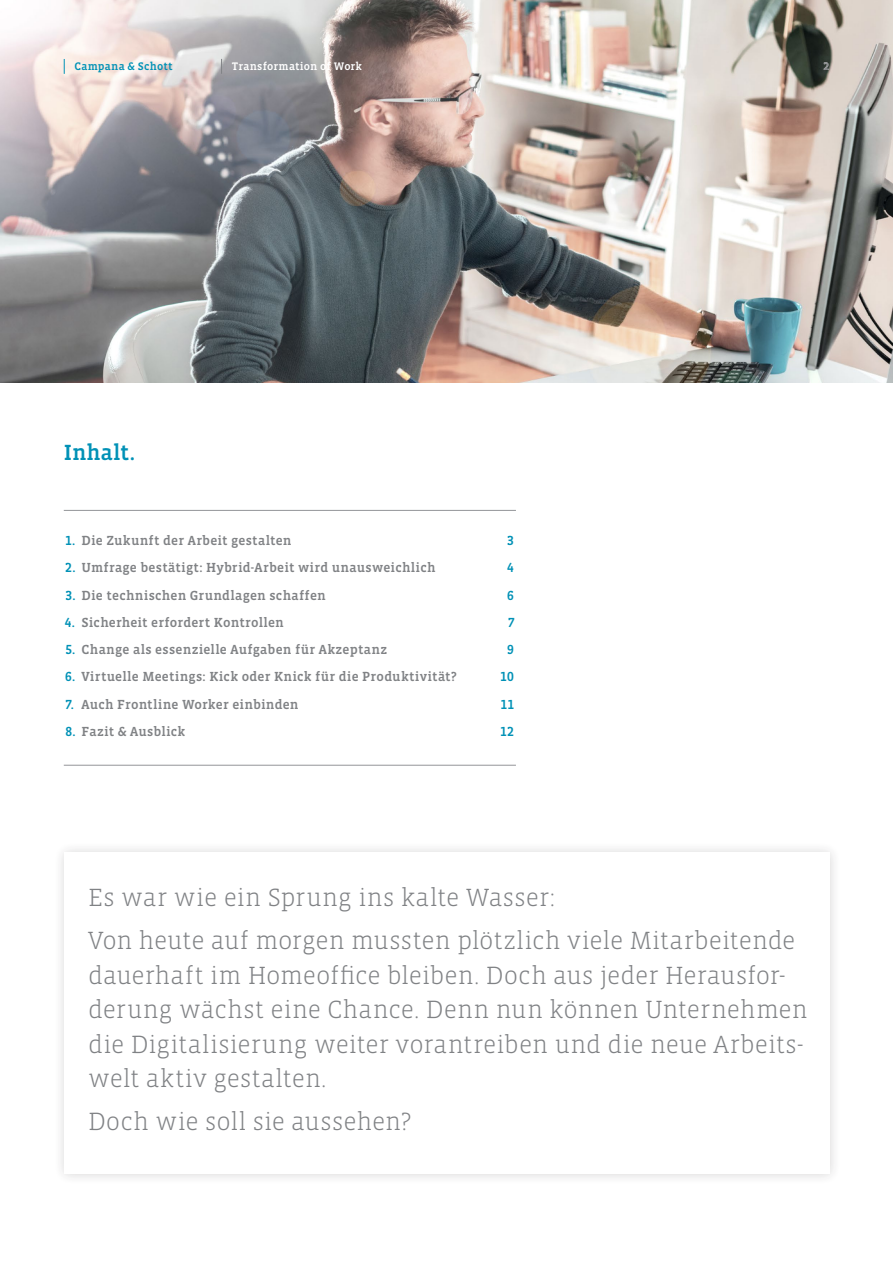
<style>
.page{position:relative;width:893px;height:1263px;background:#fff}
.page>*{position:absolute;margin:0;border:0;box-sizing:border-box;transform-origin:0 0}
._04_Intro_VistaSlab{font:300 25.5px/34.5px "Vista Slab OT";color:#808285}
._04_Intro_VistaSlab-2{font:500 22.5px "Vista Slab OT";letter-spacing:.01em;color:#0091b6}
.Inhalt{font:500 13.5px "Vista Slab OT";letter-spacing:.02em;color:#808285}
.Inhalt-2{font:500 13.5px "Vista Slab OT";color:#0091b6}
._01_Spitzzeile_Vista{font:500 11.25px "Vista Slab OT";letter-spacing:.015em;color:#fff}
._01_Spitzzeile_Vista-2{font:500 11.25px "Vista Slab OT";letter-spacing:.025em;color:#0091b6}
._02_Seitenzahl_Vista{font:500 11.25px "Vista Slab OT";color:#fff}
.s1{color:#0091b6}
</style>
<div class="page">
<img style="left:0;top:0;width:893px;height:383px">
<svg style="left:221px;top:59px;width:1px;height:15px"></svg>
<svg style="left:64px;top:59px;width:1px;height:15px"></svg>
<hr style="left:64px;top:765px;width:452px;height:1px;background:#939598">
<hr style="left:64px;top:510px;width:452px;height:1px;background:#939598">
<div style="left:53px;top:841px;width:788px;height:345px;background:#f8f7f8"></div>
<div style="left:65px;top:853px;width:765px;height:321px;background:#fff"></div>
<p class="_01_Spitzzeile_Vista-2" style="left:74px;top:61px;width:100px">Campana &amp; Schott</p>
<p class="_01_Spitzzeile_Vista" style="left:232px;top:61px;width:132px">Transformation of Work</p>
<p class="_02_Seitenzahl_Vista" style="left:824px;top:61px;width:7px">2</p>
<p class="_04_Intro_VistaSlab-2" style="left:64px;top:441px;width:73px">Inhalt.</p>
<p class="Inhalt" style="left:65px;top:534px;width:228px"><span class="s1">1.</span> Die Zukunft der Arbeit gestalten</p>
<p class="Inhalt-2" style="left:507px;top:534px;width:8px">3</p>
<p class="Inhalt" style="left:65px;top:561px;width:372px"><span class="s1">2.</span> Umfrage bestätigt: Hybrid-Arbeit wird unausweichlich</p>
<p class="Inhalt-2" style="left:507px;top:561px;width:8px">4</p>
<p class="Inhalt" style="left:66px;top:588px;width:262px"><span class="s1">3.</span> Die technischen Grundlagen schaffen</p>
<p class="Inhalt-2" style="left:507px;top:588px;width:8px">6</p>
<p class="Inhalt" style="left:65px;top:615px;width:220px"><span class="s1">4.</span> Sicherheit erfordert Kontrollen</p>
<p class="Inhalt-2" style="left:508px;top:615px;width:8px">7</p>
<p class="Inhalt" style="left:65px;top:643px;width:323px"><span class="s1">5.</span> Change als essenzielle Aufgaben für Akzeptanz</p>
<p class="Inhalt-2" style="left:507px;top:643px;width:8px">9</p>
<p class="Inhalt" style="left:65px;top:670px;width:393px"><span class="s1">6.</span> Virtuelle Meetings: Kick oder Knick für die Produktivität?</p>
<p class="Inhalt-2" style="left:500px;top:670px;width:15px">10</p>
<p class="Inhalt" style="left:65px;top:697px;width:234px"><span class="s1">7.</span> Auch Frontline Worker einbinden</p>
<p class="Inhalt-2" style="left:501px;top:697px;width:15px">11</p>
<p class="Inhalt" style="left:65px;top:724px;width:121px"><span class="s1">8.</span> Fazit &amp; Ausblick</p>
<p class="Inhalt-2" style="left:500px;top:724px;width:15px">12</p>
<p class="_04_Intro_VistaSlab" style="left:88px;top:881px;width:469px">Es war wie ein Sprung ins kalte Wasser:</p>
<p class="_04_Intro_VistaSlab" style="left:88px;top:924px;width:721px">Von heute auf morgen mussten plötzlich viele Mitarbeitende dauerhaft im Homeoffice bleiben. Doch aus jeder Herausfor&shy;derung wächst eine Chance. Denn nun können Unternehmen die Digitalisierung weiter vorantreiben und die neue Arbeits&shy;welt aktiv gestalten.</p>
<p class="_04_Intro_VistaSlab" style="left:88px;top:1105px;width:324px">Doch wie soll sie aussehen?</p>
</div>
